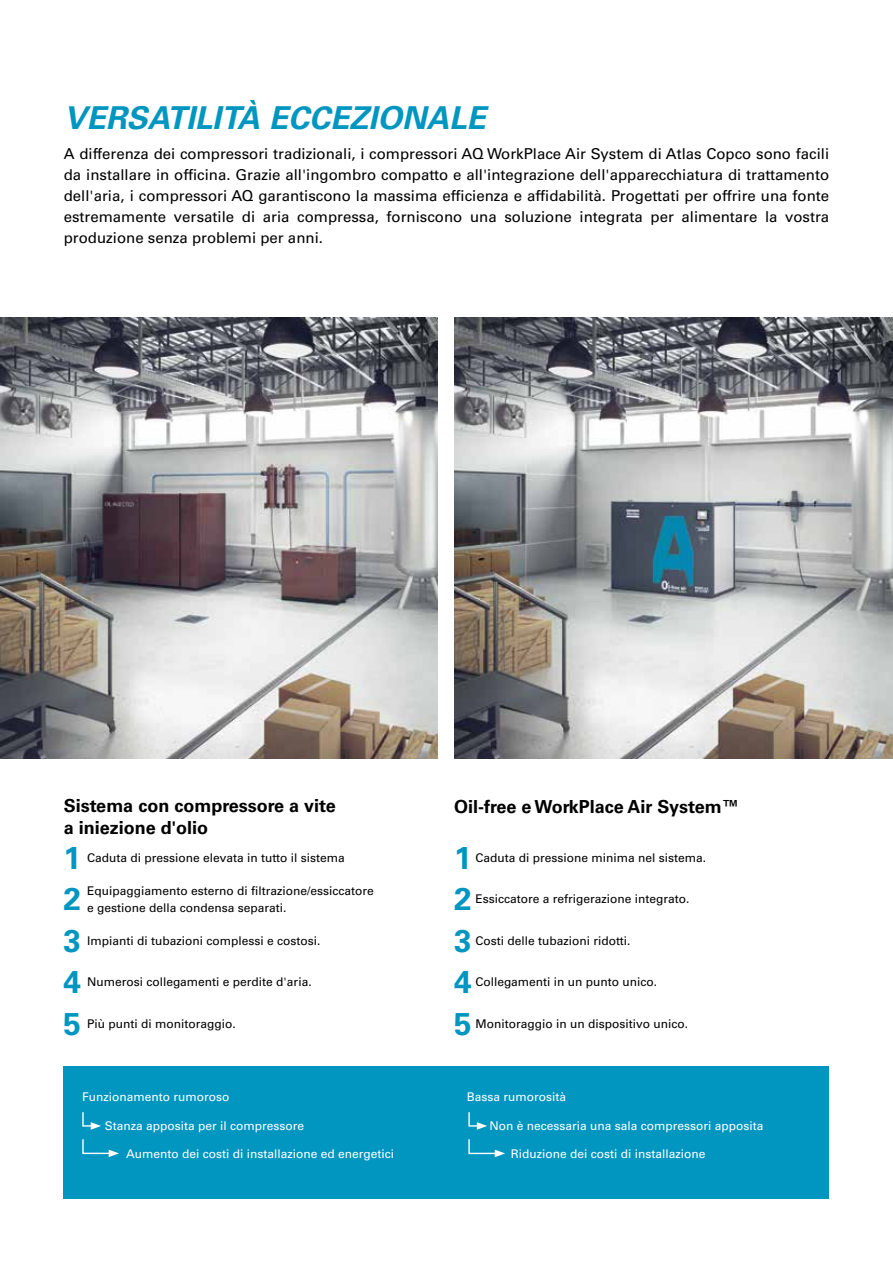
<style>
.page{position:relative;width:893px;height:1263px;background:#fff}
.page>*{position:absolute;margin:0;border:0;box-sizing:border-box;transform-origin:0 0}
.t1{font:italic 700 31.5px "Univers LT Std";color:#0096c0}
.t2{font:700 31.5px "Univers LT Std";color:#0096c0}
.t3{font:700 18px/21.6px "Univers LT Std";color:#000}
.t4{font:15px/21px "Univers LT Std";color:#000;text-align:justify}
.t5{font:12px/16.5px "Univers LT Std";color:#000}
.t6{font:12px "Univers LT Std";color:#fff}
</style>
<div class="page">
<div style="left:64px;top:1066px;width:765px;height:133px;background:#0096c0"></div>
<img style="left:0;top:318px;width:437px;height:440px">
<img style="left:454px;top:318px;width:439px;height:440px">
<svg style="left:468px;top:1112px;width:19px;height:18px"></svg>
<svg style="left:82px;top:1112px;width:19px;height:18px"></svg>
<svg style="left:468px;top:1139px;width:37px;height:18px"></svg>
<svg style="left:82px;top:1139px;width:37px;height:18px"></svg>
<h1 class="t1" style="left:64px;top:100px;width:424px">VERSATILITÀ ECCEZIONALE</h1>
<p class="t4" style="left:64px;top:143px;width:767px">A differenza dei compressori tradizionali, i compressori AQ WorkPlace Air System di Atlas Copco sono facili da installare in officina. Grazie all'ingombro compatto e all'integrazione dell'apparecchiatura di trattamento dell'aria, i compressori AQ garantiscono la massima efficienza e affidabilità. Progettati per offrire una fonte estremamente versatile di aria compressa, forniscono una soluzione integrata per alimentare la vostra produzione senza problemi per anni.</p>
<p class="t3" style="left:64px;top:795px;width:274px">Sistema con compressore a vite a iniezione d'olio</p>
<p class="t3" style="left:454px;top:796px;width:287px">Oil-free e WorkPlace Air System™</p>
<p class="t5" style="left:87px;top:849px;width:259px">Caduta di pressione elevata in tutto il sistema</p>
<p class="t5" style="left:87px;top:883px;width:288px">Equipaggiamento esterno di filtrazione/essiccatore e gestione della condensa separati.</p>
<p class="t5" style="left:87px;top:932px;width:235px">Impianti di tubazioni complessi e costosi.</p>
<p class="t5" style="left:87px;top:974px;width:226px">Numerosi collegamenti e perdite d'aria.</p>
<p class="t5" style="left:87px;top:1015px;width:150px">Più punti di monitoraggio.</p>
<h1 class="t2" style="left:64px;top:839px;width:19px">1</h1>
<h1 class="t2" style="left:454px;top:839px;width:19px">1</h1>
<h1 class="t2" style="left:64px;top:881px;width:19px">2</h1>
<h1 class="t2" style="left:454px;top:881px;width:19px">2</h1>
<h1 class="t2" style="left:64px;top:922px;width:19px">3</h1>
<h1 class="t2" style="left:454px;top:922px;width:19px">3</h1>
<h1 class="t2" style="left:64px;top:964px;width:19px">4</h1>
<h1 class="t2" style="left:454px;top:964px;width:19px">4</h1>
<h1 class="t2" style="left:64px;top:1005px;width:19px">5</h1>
<h1 class="t2" style="left:454px;top:1005px;width:19px">5</h1>
<p class="t5" style="left:475px;top:849px;width:232px">Caduta di pressione minima nel sistema.</p>
<p class="t5" style="left:475px;top:891px;width:216px">Essiccatore a refrigerazione integrato.</p>
<p class="t5" style="left:475px;top:932px;width:157px">Costi delle tubazioni ridotti.</p>
<p class="t5" style="left:475px;top:974px;width:183px">Collegamenti in un punto unico.</p>
<p class="t5" style="left:475px;top:1015px;width:214px">Monitoraggio in un dispositivo unico.</p>
<p class="t6" style="left:82px;top:1090px;width:149px">Funzionamento rumoroso</p>
<p class="t6" style="left:467px;top:1090px;width:101px">Bassa rumorosità</p>
<p class="t6" style="left:105px;top:1118px;width:201px">Stanza apposita per il compressore</p>
<p class="t6" style="left:489px;top:1118px;width:276px">Non è necessaria una sala compressori apposita</p>
<p class="t6" style="left:126px;top:1146px;width:270px">Aumento dei costi di installazione ed energetici</p>
<p class="t6" style="left:511px;top:1146px;width:196px">Riduzione dei costi di installazione</p>
</div>
